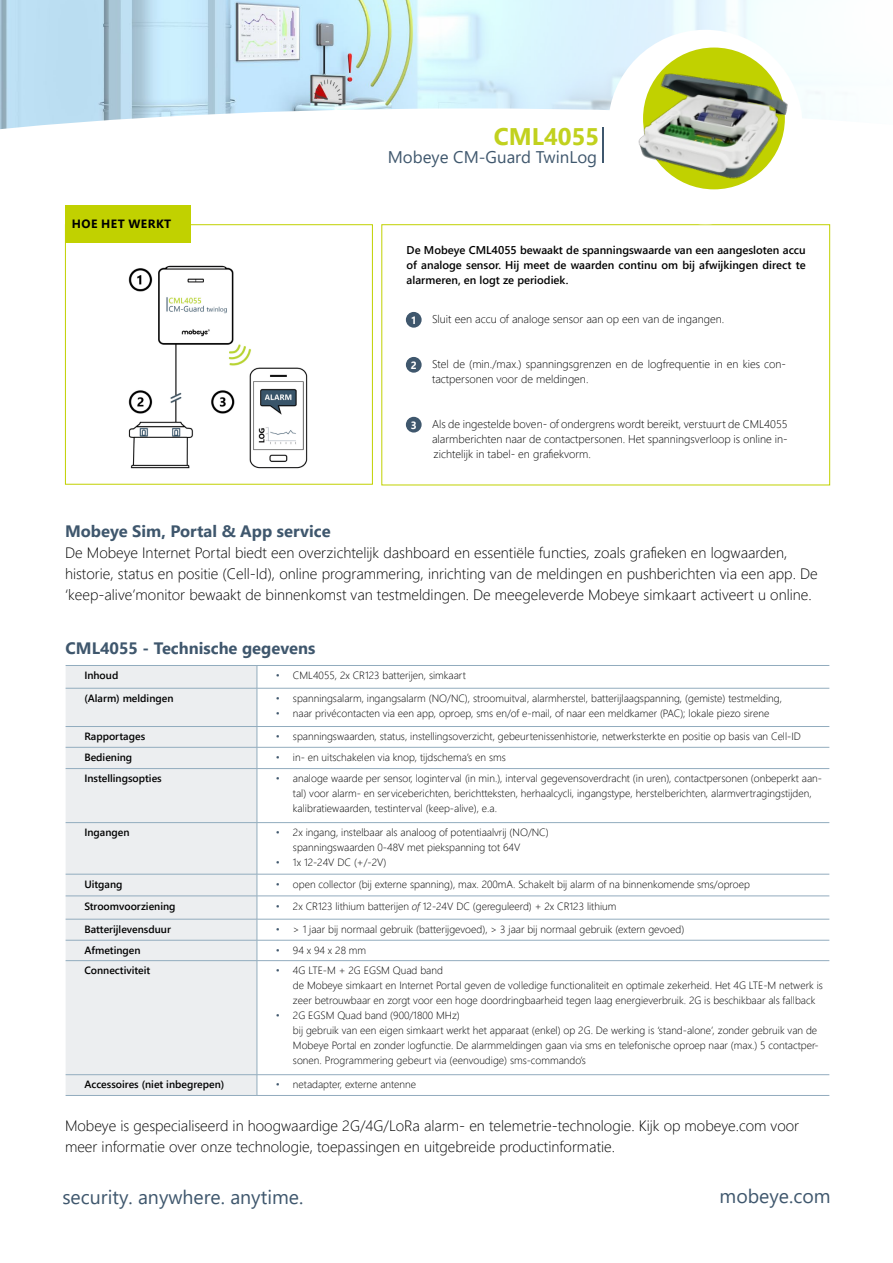
<style>
.page{position:relative;width:893px;height:1263px;background:#fff}
.page>*{position:absolute;margin:0;border:0;box-sizing:border-box;transform-origin:0 0}
.t1{font:700 24px "Segoe UI";color:#c1d11e}
.t2{font:19.5px "Segoe UI";color:#3f576d}
.t3{font:16.8px "Segoe UI";color:#3f576d}
.t4{font:700 16.5px "Segoe UI";color:#3f576d}
.t5{font:300 15px/21px "Segoe UI";color:#000}
.t6{font:700 12px "Segoe UI";letter-spacing:.035em;color:#000}
.t7{font:300 11.25px/15px "Segoe UI";color:#000}
.t8{font:600 11.25px/15px "Segoe UI";color:#000;text-align:justify}
.t9{font:300 10.5px/15px "Segoe UI";color:#000}
.t10{font:600 10.5px "Segoe UI";color:#000}
.t11{font:700 10.5px "Segoe UI";color:#fff}
.s1{color:#3f576d}
.s2{font-style:italic}
</style>
<div class="page">
<img style="left:0;top:0;width:822px;height:108px">
<svg style="left:0;top:108px;width:831px;height:232px"></svg>
<div style="left:65px;top:224px;width:308px;height:261px;border:1px solid #c1d100"></div>
<img style="left:92px;top:255px;width:252px;height:214px">
<div style="left:381px;top:224px;width:449px;height:261px;border:1px solid #c1d100"></div>
<div style="left:65px;top:205px;width:126px;height:37px;background:#c1d100"></div>
<div style="left:608px;top:30px;width:195px;height:194px;background:#fff;border-radius:50%"></div>
<div style="left:66px;top:666px;width:191px;height:429px;background:#eceef0"></div>
<hr style="left:66px;top:665px;width:191px;height:1px;background:#92acbe">
<hr style="left:257px;top:665px;width:572px;height:1px;background:#92acbe">
<svg style="left:257px;top:666px;width:1px;height:22px"></svg>
<hr style="left:66px;top:688px;width:191px;height:1px;background:#92acbe">
<hr style="left:257px;top:688px;width:572px;height:1px;background:#92acbe">
<hr style="left:257px;top:688px;width:1px;height:38px;background:#92acbe">
<hr style="left:66px;top:726px;width:191px;height:1px;background:#92acbe">
<hr style="left:257px;top:726px;width:572px;height:1px;background:#92acbe">
<hr style="left:66px;top:747px;width:191px;height:1px;background:#92acbe">
<hr style="left:257px;top:747px;width:572px;height:1px;background:#92acbe">
<svg style="left:257px;top:727px;width:1px;height:41px"></svg>
<hr style="left:66px;top:768px;width:191px;height:1px;background:#92acbe">
<hr style="left:257px;top:768px;width:572px;height:1px;background:#92acbe">
<hr style="left:257px;top:769px;width:1px;height:53px;background:#92acbe">
<hr style="left:66px;top:822px;width:191px;height:1px;background:#92acbe">
<hr style="left:257px;top:822px;width:572px;height:1px;background:#92acbe">
<hr style="left:257px;top:823px;width:1px;height:51px;background:#92acbe">
<hr style="left:66px;top:874px;width:191px;height:1px;background:#92acbe">
<hr style="left:257px;top:874px;width:572px;height:1px;background:#92acbe">
<hr style="left:66px;top:896px;width:191px;height:1px;background:#92acbe">
<hr style="left:257px;top:896px;width:572px;height:1px;background:#92acbe">
<hr style="left:66px;top:919px;width:191px;height:1px;background:#92acbe">
<hr style="left:257px;top:919px;width:572px;height:1px;background:#92acbe">
<hr style="left:66px;top:940px;width:191px;height:1px;background:#92acbe">
<hr style="left:257px;top:940px;width:572px;height:1px;background:#92acbe">
<svg style="left:257px;top:874px;width:1px;height:86px"></svg>
<hr style="left:66px;top:960px;width:191px;height:1px;background:#92acbe">
<hr style="left:257px;top:961px;width:1px;height:113px;background:#92acbe">
<svg style="left:257px;top:1075px;width:1px;height:20px"></svg>
<hr style="left:66px;top:1074px;width:191px;height:1px;background:#92acbe">
<hr style="left:257px;top:1074px;width:572px;height:1px;background:#92acbe">
<hr style="left:257px;top:1095px;width:572px;height:1px;background:#92acbe">
<hr style="left:66px;top:1095px;width:191px;height:1px;background:#92acbe">
<hr style="left:257px;top:960px;width:572px;height:1px;background:#92acbe">
<div style="left:406px;top:312px;width:16px;height:16px;background:#3f576d;border-radius:50%"></div>
<div style="left:406px;top:357px;width:16px;height:16px;background:#3f576d;border-radius:50%"></div>
<div style="left:406px;top:417px;width:16px;height:15px;background:#3f576d;border-radius:50%"></div>
<img style="left:632px;top:53px;width:163px;height:133px">
<hr style="left:602px;top:128px;width:2px;height:35px;background:#3f576d">
<p class="t6" style="left:72px;top:213px;width:101px">HOE HET WERKT</p>
<h1 class="t1" style="left:494px;top:114px;width:107px">CML4055</h1>
<h3 class="t3" style="left:388px;top:141px;width:211px">Mobeye CM-Guard TwinLog</h3>
<p class="t8" style="left:407px;top:241px;width:401px">De Mobeye CML4055 bewaakt de spanningswaarde van een aangesloten accu of analoge sensor. Hij meet de waarden continu om bij afwijkingen direct te alarmeren, en logt ze periodiek.</p>
<p class="t11" style="left:411px;top:310px;width:8px">1</p>
<p class="t11" style="left:411px;top:355px;width:8px">2</p>
<p class="t11" style="left:411px;top:415px;width:8px">3</p>
<p class="t7" style="left:432px;top:311px;width:294px">Sluit een accu of analoge sensor aan op een van de ingangen.</p>
<p class="t7" style="left:432px;top:356px;width:355px">Stel de (min./max.) spanningsgrenzen en de logfrequentie in en kies con&shy;tactpersonen voor de meldingen.</p>
<p class="t7" style="left:432px;top:416px;width:357px;text-align:justify">Als de ingestelde boven- of ondergrens wordt bereikt, verstuurt de CML4055 alarmberichten naar de contactpersonen. Het spanningsverloop is online in&shy;zichtelijk in tabel- en grafiekvorm.</p>
<h3 class="t4" style="left:65px;top:516px;width:267px">Mobeye Sim, Portal &amp; App service</h3>
<p class="t5" style="left:65px;top:541px;width:754px">De Mobeye Internet Portal biedt een overzichtelijk dashboard en essentiële functies, zoals grafieken en logwaarden, historie, status en positie (Cell-Id), online programmering, inrichting van de meldingen en pushberichten via een app. De ‘keep-alive’monitor bewaakt de binnenkomst van testmeldingen. De meegeleverde Mobeye simkaart activeert u online.</p>
<h3 class="t4" style="left:66px;top:632px;width:251px">CML4055 - Technische gegevens</h3>
<p class="t10" style="left:84px;top:665px;width:36px">Inhoud</p>
<p class="t9" style="left:276px;top:667px;width:192px"><span class="s1">•</span> CML4055, 2x CR123 batterijen, simkaart</p>
<p class="t10" style="left:84px;top:688px;width:91px">(Alarm) meldingen</p>
<p class="t9" style="left:276px;top:690px;width:508px"><span class="s1">•</span> spanningsalarm, ingangsalarm (NO/NC), stroomuitval, alarmherstel, batterijlaagspanning, (gemiste) testmelding,</p>
<p class="t9" style="left:276px;top:705px;width:495px"><span class="s1">•</span> naar privécontacten via een app, oproep, sms en/of e-mail, of naar een meldkamer (PAC); lokale piezo sirene</p>
<p class="t10" style="left:84px;top:726px;width:62px">Rapportages</p>
<p class="t9" style="left:276px;top:728px;width:527px"><span class="s1">•</span> spanningswaarden, status, instellingsoverzicht, gebeurtenissenhistorie, netwerksterkte en positie op basis van Cell-ID</p>
<p class="t10" style="left:84px;top:747px;width:49px">Bediening</p>
<p class="t9" style="left:276px;top:749px;width:232px"><span class="s1">•</span> in- en uitschakelen via knop, tijdschema’s en sms</p>
<p class="t10" style="left:84px;top:768px;width:79px">Instellingsopties</p>
<p class="t9" style="left:293px;top:770px;width:531px;text-indent:-17px"><span class="s1">•</span> analoge waarde per sensor, loginterval (in min.), interval gegevensoverdracht (in uren), contactpersonen (onbeperkt aan&shy;tal) voor alarm- en serviceberichten, berichtteksten, herhaalcycli, ingangstype, herstelberichten, alarmvertragingstijden, kalibratiewaarden, testinterval (keep-alive), e.a.</p>
<p class="t10" style="left:84px;top:823px;width:47px">Ingangen</p>
<p class="t9" style="left:293px;top:824px;width:257px;text-indent:-17px"><span class="s1">•</span> 2x ingang, instelbaar als analoog of potentiaalvrij (NO/NC) spanningswaarden 0-48V met piekspanning tot 64V</p>
<p class="t9" style="left:276px;top:854px;width:112px"><span class="s1">•</span> 1x 12-24V DC (+/-2V)</p>
<p class="t10" style="left:84px;top:874px;width:40px">Uitgang</p>
<p class="t9" style="left:276px;top:875px;width:476px"><span class="s1">•</span> open collector (bij externe spanning), max. 200mA. Schakelt bij alarm of na binnenkomende sms/oproep</p>
<p class="t10" style="left:84px;top:896px;width:93px">Stroomvoorziening</p>
<p class="t9" style="left:276px;top:897px;width:342px"><span class="s1">•</span> 2x CR123 lithium batterijen <span class="s2">of</span> 12-24V DC (gereguleerd) + 2x CR123 lithium</p>
<p class="t10" style="left:84px;top:919px;width:88px">Batterijlevensduur</p>
<p class="t9" style="left:276px;top:921px;width:410px"><span class="s1">•</span> &gt; 1 jaar bij normaal gebruik (batterijgevoed), &gt; 3 jaar bij normaal gebruik (extern gevoed)</p>
<p class="t10" style="left:84px;top:940px;width:58px">Afmetingen</p>
<p class="t9" style="left:276px;top:942px;width:92px"><span class="s1">•</span> 94 x 94 x 28 mm</p>
<p class="t10" style="left:84px;top:961px;width:68px">Connectiviteit</p>
<p class="t9" style="left:293px;top:962px;width:531px;text-indent:-17px"><span class="s1">•</span> 4G LTE-M + 2G EGSM Quad band<br>de Mobeye simkaart en Internet Portal geven de volledige functionaliteit en optimale zekerheid. Het 4G LTE-M netwerk is zeer betrouwbaar en zorgt voor een hoge doordringbaarheid tegen laag energieverbruik. 2G is beschikbaar als fallback</p>
<p class="t9" style="left:293px;top:1007px;width:527px;text-indent:-17px"><span class="s1">•</span> 2G EGSM Quad band (900/1800 MHz)<br>bij gebruik van een eigen simkaart werkt het apparaat (enkel) op 2G. De werking is ‘stand-alone’, zonder gebruik van de Mobeye Portal en zonder logfunctie. De alarmmeldingen gaan via sms en telefonische oproep naar (max.) 5 contactper&shy;sonen. Programmering gebeurt via (eenvoudige) sms-commando’s</p>
<p class="t10" style="left:84px;top:1075px;width:141px">Accessoires (niet inbegrepen)</p>
<p class="t9" style="left:276px;top:1076px;width:142px"><span class="s1">•</span> netadapter, externe antenne</p>
<h3 class="t5" style="left:65px;top:1114px;width:736px">Mobeye is gespecialiseerd in hoogwaardige 2G/4G/LoRa alarm- en telemetrie-technologie. Kijk op mobeye.com voor meer informatie over onze technologie, toepassingen en uitgebreide productinformatie.</h3>
<h2 class="t2" style="left:62px;top:1179px;width:242px">security. anywhere. anytime.</h2>
<h2 class="t2" style="left:720px;top:1178px;width:112px">mobeye.com</h2>
</div>
